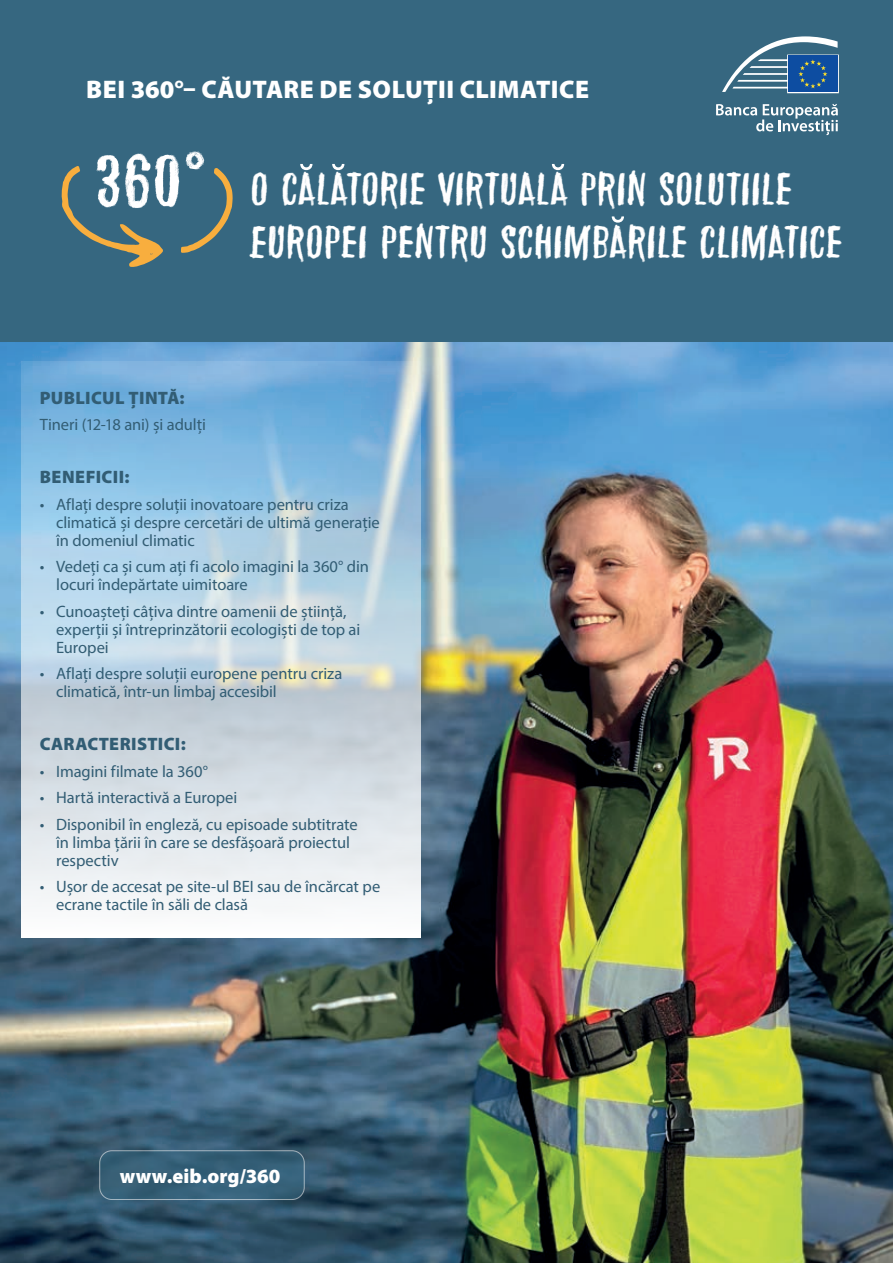
<style>
.page{position:relative;width:893px;height:1263px;background:#fff}
.page>*{position:absolute;margin:0;border:0;box-sizing:border-box;transform-origin:0 0}
._360{font:81.45px "Marchofthepigs";color:#fff}
.TITRE_LEAFLET{font:49.5px/52.5px "Marchofthepigs";letter-spacing:-.005em;color:#fff}
.PETIT_TITRE{font:900 25.5px "Myriad Pro";letter-spacing:.015em;color:#fff}
.WWW_EIB{font:900 20.25px "Myriad Pro";letter-spacing:.005em;color:#fff}
.TITRE_BOX{font:900 18px "Myriad Pro";letter-spacing:.02em;color:#325d74}
.TEXTE_BOX_BULLET{font:16.5px/18px "Myriad Pro";letter-spacing:-.005em;color:#325d74}
.TEXTE_BOX{font:16.5px "Myriad Pro";letter-spacing:-.005em;color:#325d74}
</style>
<div class="page">
<div style="left:0;top:0;width:893px;height:1157px;background:#366780"></div>
<img style="left:0;top:342px;width:893px;height:921px">
<svg style="left:722px;top:36px;width:117px;height:57px"></svg>
<svg style="left:716px;top:104px;width:122px;height:31px"></svg>
<svg style="left:21px;top:361px;width:400px;height:576px;background:#bbd3e4"></svg>
<svg style="left:61px;top:166px;width:102px;height:101px"></svg>
<svg style="left:181px;top:151px;width:52px;height:102px"></svg>
<div style="left:100px;top:1151px;width:204px;height:48px;background:#366178;border-radius:12px"></div>
<div style="left:99px;top:1150px;width:206px;height:50px;border:1px solid #fff;border-radius:12px"></div>
<svg style="left:612px;top:216px;width:12px;height:7px"></svg>
<svg style="left:552px;top:164px;width:12px;height:6px"></svg>
<svg style="left:332px;top:164px;width:12px;height:6px"></svg>
<svg style="left:300px;top:164px;width:12px;height:6px"></svg>
<p class="PETIT_TITRE" style="left:86px;top:72px;width:504px">BEI 360°– CĂUTARE DE SOLUȚII CLIMATICE</p>
<p class="_360" style="left:93px;top:142px;width:91px">360</p>
<p class="TITRE_LEAFLET" style="left:250px;top:163px;width:593px">O CALATORIE VIRTUALA PRIN SOLUTIILE<br>EUROPEI PENTRU SCHIMBARILE CLIMATICE</p>
<p class="TITRE_BOX" style="left:40px;top:386px;width:146px">PUBLICUL ȚINTĂ:</p>
<p class="TEXTE_BOX" style="left:40px;top:414px;width:168px">Tineri (12-18 ani) și adulți</p>
<p class="TITRE_BOX" style="left:40px;top:465px;width:91px">BENEFICII:</p>
<p class="TEXTE_BOX_BULLET" style="left:56px;top:495px;width:325px;text-indent:-16px">• Aflați despre soluții inovatoare pentru criza climatică și despre cercetări de ultimă generație în domeniul climatic</p>
<p class="TEXTE_BOX_BULLET" style="left:56px;top:557px;width:314px;text-indent:-16px">• Vedeți ca și cum ați fi acolo imagini la 360° din locuri îndepărtate uimitoare</p>
<p class="TEXTE_BOX_BULLET" style="left:56px;top:602px;width:306px;text-indent:-16px">• Cunoașteți câțiva dintre oamenii de știință, experții și întreprinzătorii ecologiști de top ai<br>Europei</p>
<p class="TEXTE_BOX_BULLET" style="left:56px;top:664px;width:288px;text-indent:-16px">• Aflați despre soluții europene pentru criza climatică, într-un limbaj accesibil</p>
<p class="TITRE_BOX" style="left:40px;top:732px;width:147px">CARACTERISTICI:</p>
<p class="TEXTE_BOX_BULLET" style="left:40px;top:762px;width:170px">• Imagini filmate la 360°</p>
<p class="TEXTE_BOX_BULLET" style="left:40px;top:788px;width:199px">• Hartă interactivă a Europei</p>
<p class="TEXTE_BOX_BULLET" style="left:56px;top:815px;width:303px;text-indent:-16px">• Disponibil în engleză, cu episoade subtitrate în limba țării în care se desfășoară proiectul respectiv</p>
<p class="TEXTE_BOX_BULLET" style="left:56px;top:877px;width:326px;text-indent:-16px">• Ușor de accesat pe site-ul BEI sau de încărcat pe ecrane tactile în săli de clasă</p>
<p class="WWW_EIB" style="left:120px;top:1162px;width:162px">www.eib.org/360</p>
</div>
